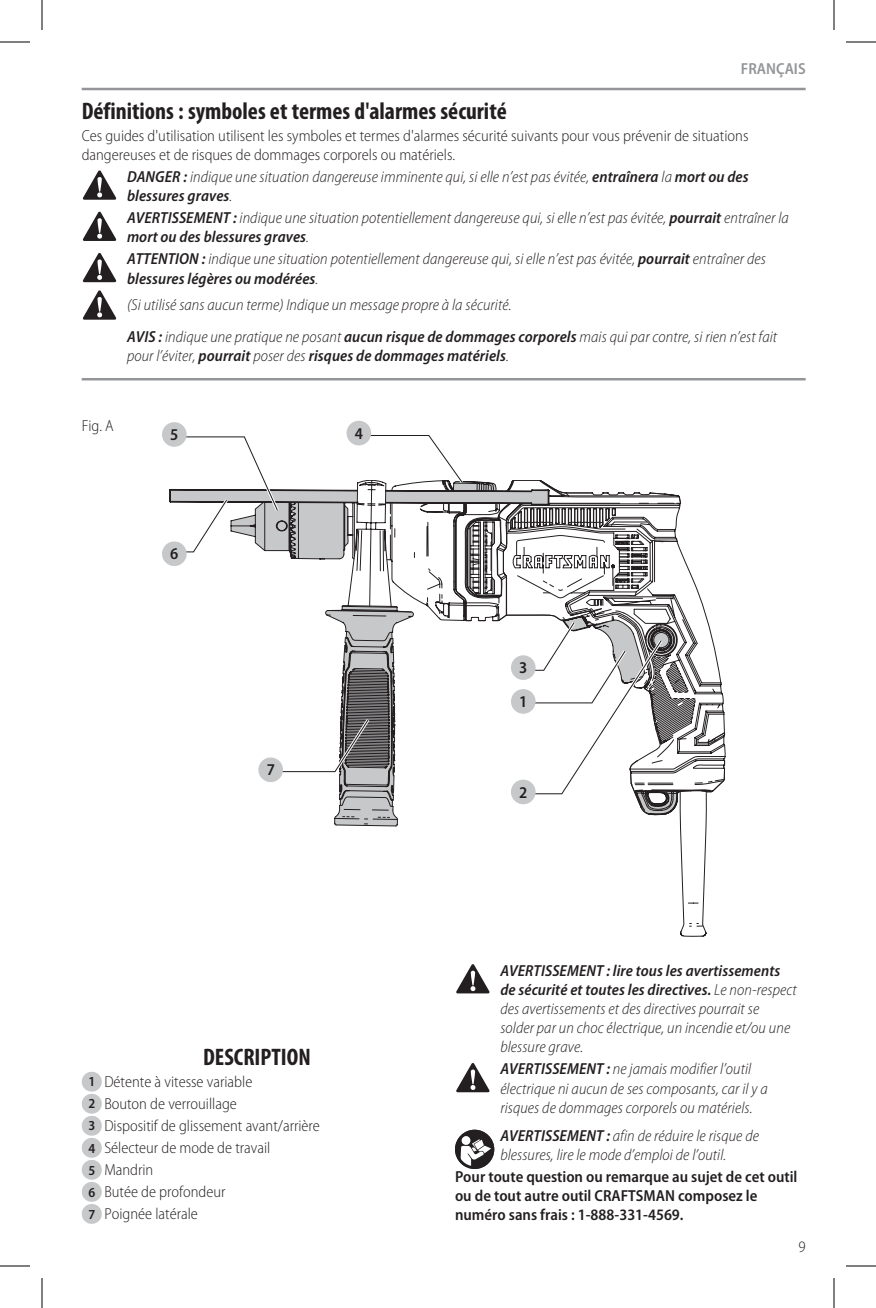
<style>
.page{position:relative;width:876px;height:1308px;background:#fff}
.page>*{position:absolute;margin:0;border:0;box-sizing:border-box;transform-origin:0 0}
.t1{font:64px "Triangle General";color:#231f20}
.t2{font:700 condensed 24px "Myriad Pro";color:#231f20}
.t3{font:600 semi-condensed 16.4px "Myriad Pro";color:#231f20}
.t4{font:italic 300 semi-condensed 16px/19.2px "Myriad Pro";letter-spacing:.005em;color:#231f20}
.t5{font:300 semi-condensed 16px/22px "Myriad Pro";color:#231f20}
.t6{font:600 semi-condensed 16px/19.2px "Myriad Pro";color:#231f20}
.t7{font:italic 600 semi-condensed 16px "Myriad Pro";letter-spacing:.005em;color:#231f20}
.t8{font:600 semi-condensed 16px "Myriad Pro";color:#939598}
.s1{font-weight:600}
.s2{font-weight:300}
.s3{font-weight:600;font-size:13.8px}
</style>
<div class="page">
<svg style="left:92px;top:1072px;width:10px;height:152px"></svg>
<hr style="left:82px;top:88px;width:724px;height:2px;background:#939598">
<hr style="left:82px;top:378px;width:724px;height:2px;background:#939598">
<svg style="left:455px;top:1130px;width:39px;height:39px"></svg>
<svg style="left:170px;top:433px;width:555px;height:401px"></svg>
<div style="left:162px;top:541px;width:25px;height:25px;background:#c7c8ca;border-radius:12px"></div>
<div style="left:162px;top:422px;width:25px;height:25px;background:#c7c8ca;border-radius:12px"></div>
<div style="left:347px;top:421px;width:24px;height:24px;background:#c7c8ca;border-radius:12px"></div>
<div style="left:511px;top:655px;width:25px;height:25px;background:#c7c8ca;border-radius:12px"></div>
<div style="left:511px;top:780px;width:25px;height:24px;background:#c7c8ca;border-radius:12px"></div>
<div style="left:511px;top:689px;width:25px;height:25px;background:#c7c8ca;border-radius:12px"></div>
<div style="left:258px;top:757px;width:25px;height:25px;background:#c7c8ca;border-radius:12px"></div>
<hr style="left:0;top:42px;width:30px;height:1px;background:#000">
<hr style="left:846px;top:42px;width:30px;height:1px;background:#000">
<hr style="left:0;top:1266px;width:30px;height:1px;background:#000">
<hr style="left:846px;top:1266px;width:30px;height:1px;background:#000">
<hr style="left:42px;top:0;width:1px;height:30px;background:#000">
<hr style="left:42px;top:1278px;width:1px;height:30px;background:#000">
<hr style="left:834px;top:0;width:1px;height:30px;background:#000">
<hr style="left:834px;top:1278px;width:1px;height:30px;background:#000">
<p class="t8" style="left:741px;top:60px;width:66px">Français</p>
<h2 class="t2" style="left:82px;top:97px;width:427px">Définitions : symboles et termes d'alarmes sécurité</h2>
<p class="t5" style="left:82px;top:126px;width:668px;line-height:19.2px">Ces guides d'utilisation utilisent les symboles et termes d'alarmes sécurité suivants pour vous prévenir de situations dangereuses et de risques de dommages corporels ou matériels.</p>
<h1 class="t1" style="left:82px;top:156px;width:37px">-</h1>
<p class="t4" style="left:127px;top:167px;width:623px"><span class="s1">DANGER :</span> indique une situation dangereuse imminente qui, si elle n’est pas évitée, <span class="s1">entraînera</span> la <span class="s1">mort ou des blessures graves</span>.</p>
<h1 class="t1" style="left:82px;top:197px;width:37px">-</h1>
<p class="t4" style="left:127px;top:209px;width:663px"><span class="s1">AVERTISSEMENT :</span> indique une situation potentiellement dangereuse qui, si elle n’est pas évitée, <span class="s1">pourrait</span> entraîner la <span class="s1">mort ou des blessures graves</span>.</p>
<h1 class="t1" style="left:82px;top:239px;width:37px">-</h1>
<p class="t4" style="left:127px;top:250px;width:640px"><span class="s1">ATTENTION :</span> indique une situation potentiellement dangereuse qui, si elle n’est pas évitée, <span class="s1">pourrait</span> entraîner des <span class="s1">blessures légères ou modérées</span>.</p>
<h1 class="t1" style="left:82px;top:276px;width:37px">-</h1>
<p class="t4" style="left:127px;top:289px;width:652px;line-height:32px">(Si utilisé sans aucun terme) Indique un message propre à la sécurité.<br><span class="s1">AVIS :</span> indique une pratique ne posant <span class="s1">aucun risque de dommages corporels</span> mais qui par contre, si rien n’est fait</p>
<p class="t7" style="left:127px;top:347px;width:383px"><span class="s2">pour l’éviter,</span> pourrait <span class="s2">poser des</span> risques de dommages matériels<span class="s2">.</span></p>
<p class="t5" style="left:82px;top:415px;width:34px">Fig. A</p>
<p class="t3" style="left:170px;top:426px;width:10px">5</p>
<p class="t3" style="left:355px;top:424px;width:10px">4</p>
<p class="t3" style="left:170px;top:545px;width:10px">6</p>
<p class="t3" style="left:267px;top:761px;width:10px">7</p>
<h2 class="t2" style="left:203px;top:1044px;width:109px">DESCRIPTION</h2>
<p class="t5" style="left:89px;top:1071px;width:233px"><span class="s3">1</span> Détente à vitesse variable<br><span class="s3">2</span> Bouton de verrouillage<br><span class="s3">3</span> Dispositif de glissement avant/arrière<br><span class="s3">4</span> Sélecteur de mode de travail<br><span class="s3">5</span> Mandrin<br><span class="s3">6</span> Butée de profondeur<br><span class="s3">7</span> Poignée latérale</p>
<p class="t3" style="left:519px;top:659px;width:10px">3</p>
<p class="t3" style="left:519px;top:692px;width:10px">1</p>
<p class="t3" style="left:519px;top:783px;width:10px">2</p>
<h1 class="t1" style="left:455px;top:950px;width:37px">-</h1>
<p class="t4" style="left:500px;top:961px;width:298px"><span class="s1">AVERTISSEMENT : lire tous les avertissements de sécurité et toutes les directives.</span> Le non-respect des avertissements et des directives pourrait se solder par un choc électrique, un incendie et/ou une blessure grave.</p>
<h1 class="t1" style="left:455px;top:1049px;width:37px">-</h1>
<p class="t4" style="left:500px;top:1060px;width:269px"><span class="s1">AVERTISSEMENT :</span> ne jamais modifier l’outil électrique ni aucun de ses composants, car il y a risques de dommages corporels ou matériels.</p>
<p class="t4" style="left:500px;top:1126px;width:260px"><span class="s1">AVERTISSEMENT :</span> afin de réduire le risque de blessures, lire le mode d’emploi de l’outil.</p>
<p class="t6" style="left:455px;top:1167px;width:344px">Pour toute question ou remarque au sujet de cet outil ou de tout autre outil CRAFTSMAN composez le numéro sans frais : 1-888-331-4569.</p>
<p class="t5" style="left:798px;top:1236px;width:9px">9</p>
</div>
